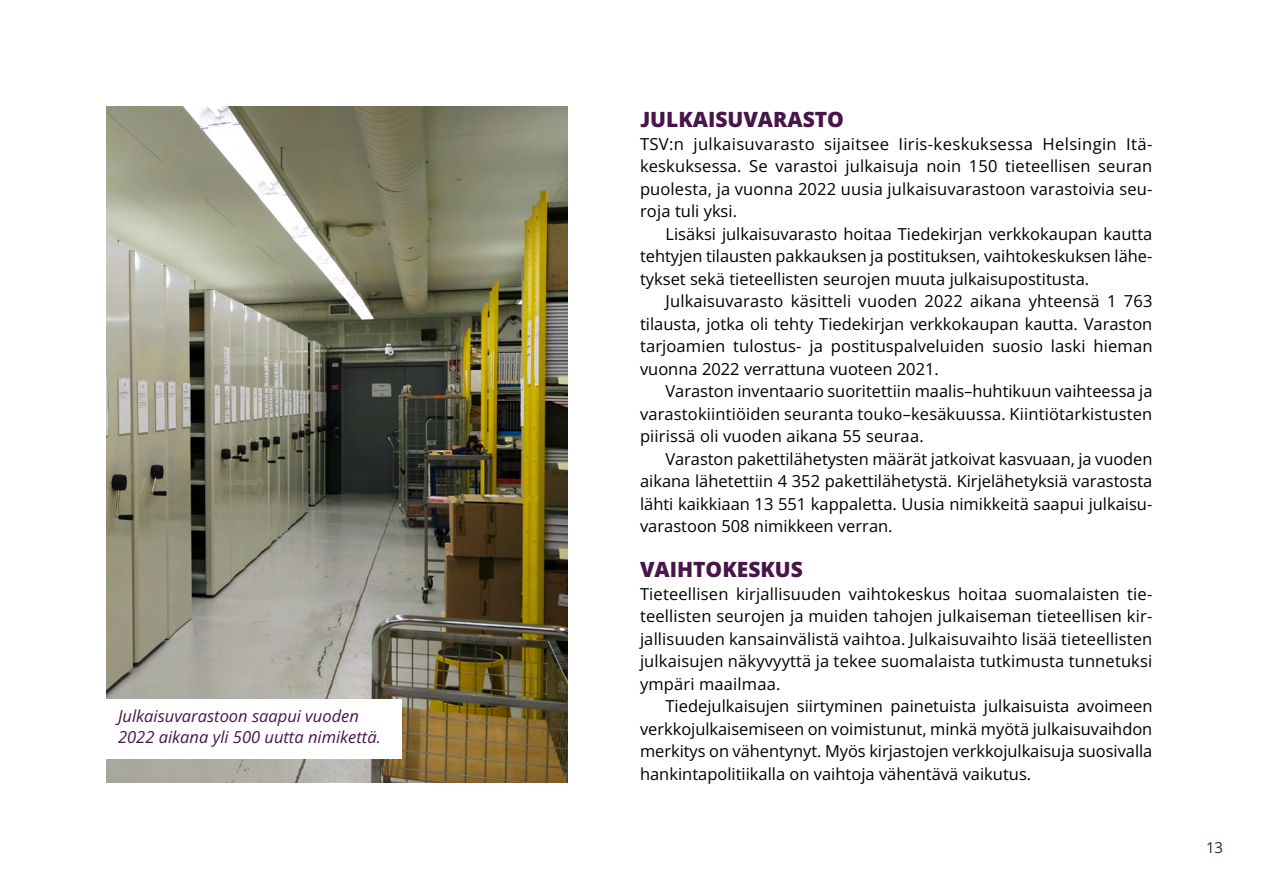
<style>
.page{position:relative;width:1263px;height:893px;background:#fff}
.page>*{position:absolute;margin:0;border:0;box-sizing:border-box;transform-origin:0 0}
.Väliotsikko{font:800 21px "Open Sans";color:#47154a}
.Leipäteksti_SIS{font:16.5px/22.5px "Open Sans";color:#000;text-align:justify}
.P_Leipäteksti{font:16.5px/22.5px "Open Sans";letter-spacing:.01em;color:#000;text-align:justify}
.t1{font:italic 16.5px/21px "Open Sans";color:#47154a}
.t2{font:15px "Open Sans";color:#47154a}
</style>
<div class="page">
<img style="left:106px;top:106px;width:462px;height:676px">
<div style="left:102px;top:699px;width:299px;height:59px;background:#fff"></div>
<p class="t1" style="left:118px;top:705px;width:264px">Julkaisuvarastoon saapui vuoden<br>2022 aikana yli 500 uutta nimikettä.</p>
<h2 class="Väliotsikko" style="left:640px;top:105px;width:205px">JULKAISUVARASTO</h2>
<p class="P_Leipäteksti" style="left:640px;top:132px;width:514px">TSV:n julkaisuvarasto sijaitsee Iiris-keskuksessa Helsingin Itä&shy;keskuksessa. Se varastoi julkaisuja noin 150 tieteellisen seuran puolesta, ja vuonna 2022 uusia julkaisuvarastoon varastoivia seu&shy;roja tuli yksi.</p>
<p class="Leipäteksti_SIS" style="left:640px;top:222px;width:514px;text-indent:26px">Lisäksi julkaisuvarasto hoitaa Tiedekirjan verkkokaupan kautta tehtyjen tilausten pakkauksen ja postituksen, vaihtokeskuksen lähe&shy;tykset sekä tieteellisten seurojen muuta julkaisupostitusta.</p>
<p class="Leipäteksti_SIS" style="left:640px;top:289px;width:514px;text-indent:26px">Julkaisuvarasto käsitteli vuoden 2022 aikana yhteensä 1 763 tilausta, jotka oli tehty Tiedekirjan verkkokaupan kautta. Varaston tarjoamien tulostus- ja postituspalveluiden suosio laski hieman vuonna 2022 verrattuna vuoteen 2021.</p>
<p class="Leipäteksti_SIS" style="left:640px;top:379px;width:514px;text-indent:26px">Varaston inventaario suoritettiin maalis–huhtikuun vaihteessa ja varastokiintiöiden seuranta touko–kesäkuussa. Kiintiötarkistusten piirissä oli vuoden aikana 55 seuraa.</p>
<p class="Leipäteksti_SIS" style="left:640px;top:447px;width:514px;text-indent:26px">Varaston pakettilähetysten määrät jatkoivat kasvuaan, ja vuoden aikana lähetettiin 4 352 pakettilähetystä. Kirjelähetyksiä varastosta lähti kaikkiaan 13 551 kappaletta. Uusia nimikkeitä saapui julkaisu&shy;varastoon 508 nimikkeen verran.</p>
<h2 class="Väliotsikko" style="left:640px;top:555px;width:164px">VAIHTOKESKUS</h2>
<p class="P_Leipäteksti" style="left:640px;top:582px;width:514px">Tieteellisen kirjallisuuden vaihtokeskus hoitaa suomalaisten tie&shy;teellisten seurojen ja muiden tahojen julkaiseman tieteellisen kir&shy;jallisuuden kansainvälistä vaihtoa. Julkaisuvaihto lisää tieteellisten julkaisujen näkyvyyttä ja tekee suomalaista tutkimusta tunnetuksi ympäri maailmaa.</p>
<p class="Leipäteksti_SIS" style="left:640px;top:694px;width:514px;text-indent:26px">Tiedejulkaisujen siirtyminen painetuista julkaisuista avoimeen verkkojulkaisemiseen on voimistunut, minkä myötä julkaisuvaihdon merkitys on vähentynyt. Myös kirjastojen verkkojulkaisuja suosivalla hankintapolitiikalla on vaihtoja vähentävä vaikutus.</p>
<p class="t2" style="left:1206px;top:837px;width:19px">13</p>
</div>
